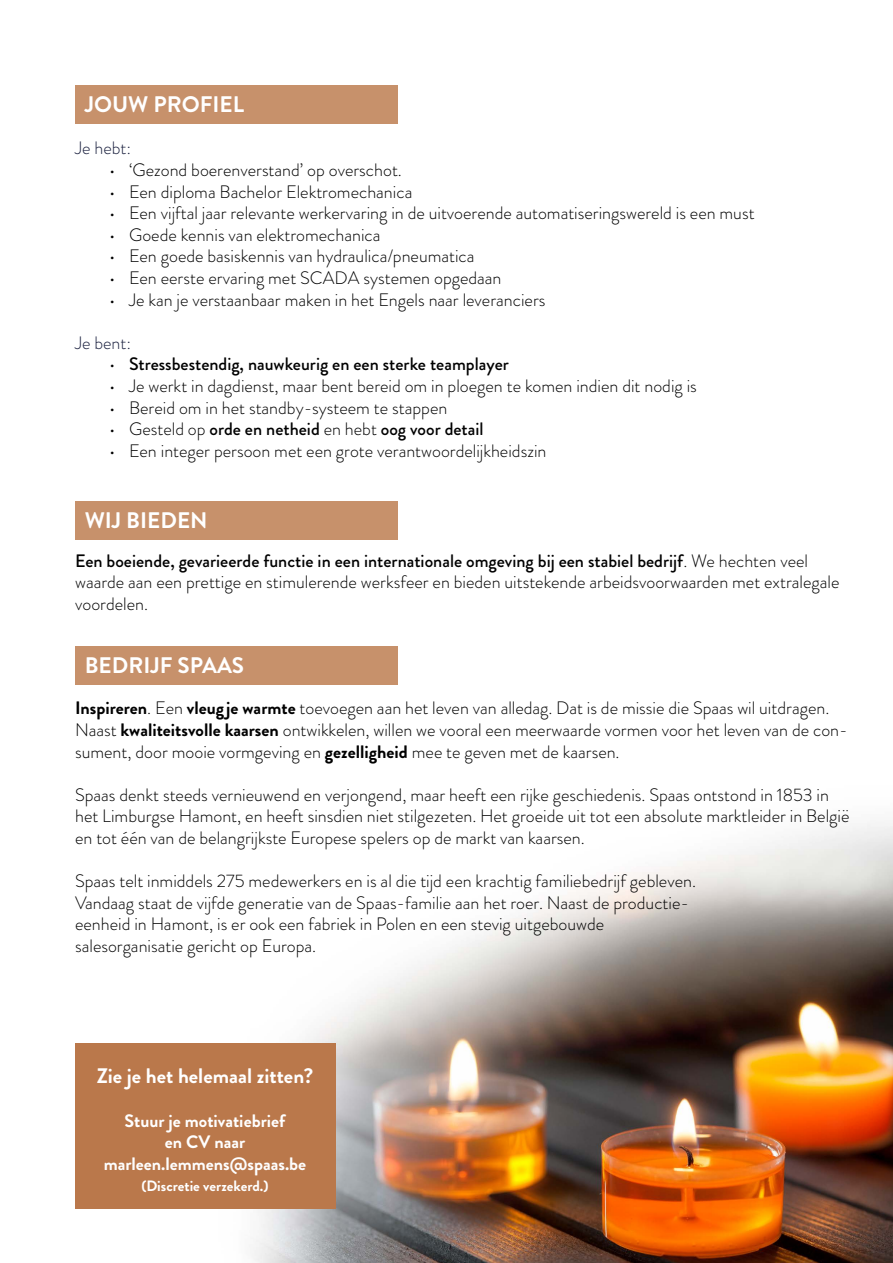
<style>
.page{position:relative;width:893px;height:1263px;background:#fff}
.page>*{position:absolute;margin:0;border:0;box-sizing:border-box;transform-origin:0 0}
.t1{font:700 22.5px "Brandon Grotesque";color:#fff}
.t2{font:700 21px "Brandon Grotesque";color:#fff}
.t3{font:300 18px/21.6px "Brandon Grotesque";color:#000}
.t4{font:500 18px "Brandon Grotesque";color:#000}
.t5{font:700 18px/21.6px "Brandon Grotesque";color:#fff;text-align:center}
.t6{font:700 18px "Brandon Grotesque";color:#fefefe}
.t7{font:300 18px "Brandon Grotesque";color:#1b213f}
.t8{font:700 15px "Brandon Grotesque";color:#fff}
.s1{font-weight:300}
.s2{font-weight:500}
.s3{font-weight:700}
</style>
<div class="page">
<div style="left:75px;top:85px;width:322px;height:39px;background:#c7916b"></div>
<img style="left:252px;top:822px;width:641px;height:441px">
<div style="left:75px;top:501px;width:322px;height:39px;background:#c7916b"></div>
<div style="left:75px;top:646px;width:322px;height:39px;background:#c7916b"></div>
<div style="left:75px;top:1043px;width:261px;height:166px;background:#ba784b"></div>
<p class="t1" style="left:85px;top:88px;width:161px">JOUW PROFIEL</p>
<p class="t7" style="left:75px;top:136px;width:58px">Je hebt:</p>
<p class="t3" style="left:109px;top:159px;width:294px">• ‘Gezond boerenverstand’ op overschot.</p>
<p class="t3" style="left:109px;top:181px;width:305px">• Een diploma Bachelor Elektromechanica</p>
<p class="t3" style="left:109px;top:202px;width:647px">• Een vijftal jaar relevante werkervaring in de uitvoerende automatiseringswereld is een must</p>
<p class="t3" style="left:109px;top:224px;width:273px">• Goede kennis van elektromechanica</p>
<p class="t3" style="left:109px;top:245px;width:367px">• Een goede basiskennis van hydraulica/pneumatica</p>
<p class="t3" style="left:109px;top:267px;width:394px">• Een eerste ervaring met SCADA systemen opgedaan</p>
<p class="t3" style="left:109px;top:289px;width:438px">• Je kan je verstaanbaar maken in het Engels naar leveranciers</p>
<p class="t7" style="left:75px;top:330px;width:58px">Je bent:</p>
<p class="t4" style="left:109px;top:352px;width:401px"><span class="s1">•</span> Stressbestendig, nauwkeurig en een sterke teamplayer</p>
<p class="t3" style="left:109px;top:375px;width:589px">• Je werkt in dagdienst, maar bent bereid om in ploegen te komen indien dit nodig is</p>
<p class="t3" style="left:109px;top:397px;width:340px">• Bereid om in het standby-systeem te stappen</p>
<p class="t4" style="left:109px;top:417px;width:376px"><span class="s1">• Gesteld op</span> orde en netheid <span class="s1">en hebt</span> oog voor detail</p>
<p class="t3" style="left:109px;top:440px;width:439px">• Een integer persoon met een grote verantwoordelijkheidszin</p>
<p class="t1" style="left:85px;top:504px;width:124px">WIJ BIEDEN</p>
<p class="t3" style="left:75px;top:550px;width:766px"><span class="s2">Een boeiende, gevarieerde functie in een internationale omgeving bij een stabiel bedrijf</span>. We hechten veel waarde aan een prettige en stimulerende werksfeer en bieden uitstekende arbeidsvoorwaarden met extralegale voordelen.</p>
<p class="t1" style="left:85px;top:650px;width:161px">BEDRIJF SPAAS</p>
<p class="t3" style="left:75px;top:697px;width:774px"><span class="s3">Inspireren</span>. Een <span class="s3">vleug je warmte</span> toevoegen aan het leven van alledag. Dat is de missie die Spaas wil uitdragen.<br>Naast <span class="s3">kwaliteitsvolle kaarsen</span> ontwikkelen, willen we vooral een meerwaarde vormen voor het leven van de con&shy;sument, door mooie vormgeving en <span class="s3">gezelligheid</span> mee te geven met de kaarsen.</p>
<p class="t3" style="left:75px;top:784px;width:776px">Spaas denkt steeds vernieuwend en verjongend, maar heeft een rijke geschiedenis. Spaas ontstond in 1853 in het Limburgse Hamont, en heeft sinsdien niet stilgezeten. Het groeide uit tot een absolute marktleider in België en tot één van de belangrijkste Europese spelers op de markt van kaarsen.</p>
<p class="t3" style="left:75px;top:870px;width:622px">Spaas telt inmiddels 275 medewerkers en is al die tijd een krachtig familiebedrijf gebleven.<br>Vandaag staat de vijfde generatie van de Spaas-familie aan het roer. Naast de productie&shy;eenheid in Hamont, is er ook een fabriek in Polen en een stevig uitgebouwde salesorganisatie gericht op Europa.</p>
<p class="t2" style="left:97px;top:1061px;width:218px">Zie je het helemaal zitten?</p>
<p class="t5" style="left:125px;top:1110px;width:162px">Stuur je motivatiebrief en CV naar</p>
<p class="t6" style="left:104px;top:1151px;width:204px">marleen.lemmens@spaas.be</p>
<p class="t8" style="left:141px;top:1176px;width:129px">(Discretie verzekerd.)</p>
</div>
